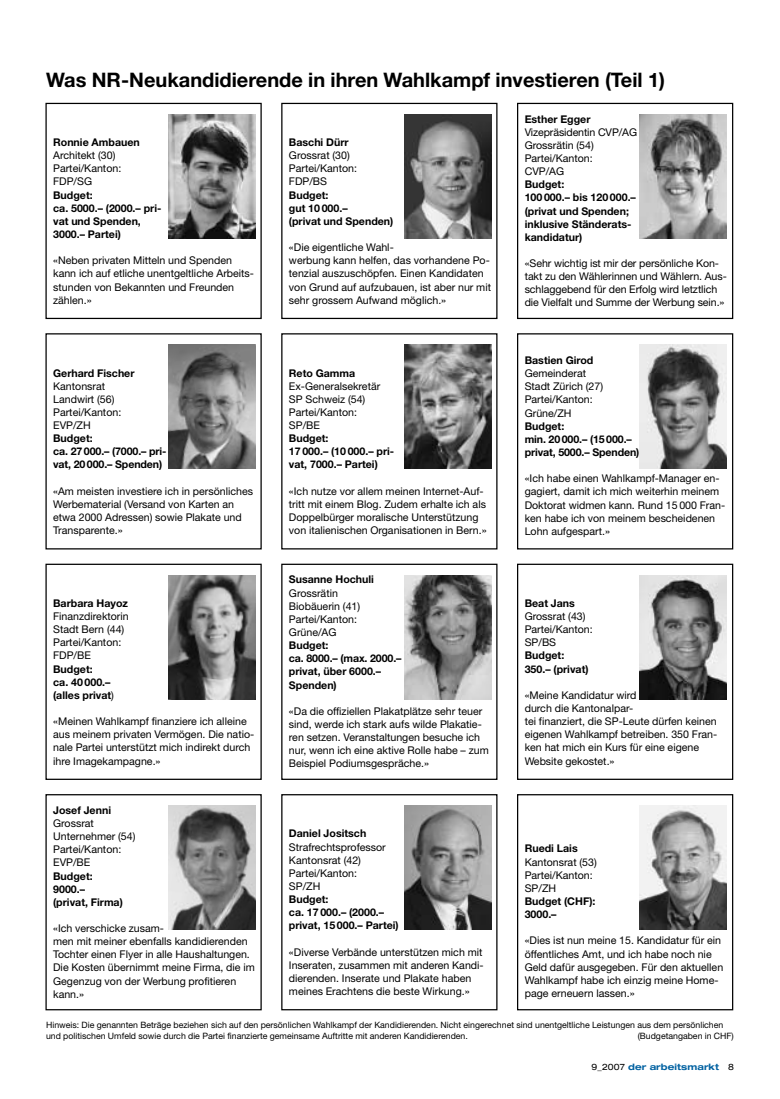
<style>
.page{position:relative;width:780px;height:1099px;background:#fff}
.page>*{position:absolute;margin:0;border:0;box-sizing:border-box;transform-origin:0 0}
.t1{font:700 20px "Helvetica Neue";color:#000}
.t2{font:10.62px/13.1px "Helvetica Neue";color:#000}
.t3{font:700 10.62px/13.1px "Helvetica Neue";color:#000}
.t4{font:8.75px/11.2px "Helvetica Neue";color:#000}
.t5{font:700 expanded 8.75px "Helvetica Neue";letter-spacing:.01em;color:#0061a1}
.s1{font-weight:400}
.s2{font-weight:400;color:#000}
</style>
<div class="page">
<div style="left:45px;top:103px;width:217px;height:216px;border:1px solid #000"></div>
<img style="left:168px;top:114px;width:87px;height:124px">
<div style="left:281px;top:103px;width:216px;height:216px;border:1px solid #000"></div>
<img style="left:404px;top:114px;width:87px;height:124px">
<div style="left:517px;top:103px;width:216px;height:216px;border:1px solid #000"></div>
<img style="left:640px;top:114px;width:86px;height:124px">
<img style="left:168px;top:344px;width:87px;height:125px">
<img style="left:404px;top:344px;width:87px;height:125px">
<div style="left:517px;top:333px;width:216px;height:216px;border:1px solid #000"></div>
<img style="left:640px;top:344px;width:86px;height:125px">
<div style="left:45px;top:563px;width:217px;height:217px;border:1px solid #000"></div>
<img style="left:168px;top:575px;width:87px;height:124px">
<div style="left:281px;top:563px;width:216px;height:217px;border:1px solid #000"></div>
<img style="left:404px;top:575px;width:87px;height:124px">
<div style="left:517px;top:563px;width:216px;height:217px;border:1px solid #000"></div>
<img style="left:640px;top:575px;width:86px;height:124px">
<div style="left:45px;top:794px;width:217px;height:216px;border:1px solid #000"></div>
<img style="left:168px;top:805px;width:87px;height:124px">
<div style="left:281px;top:794px;width:216px;height:216px;border:1px solid #000"></div>
<img style="left:404px;top:805px;width:87px;height:124px">
<div style="left:517px;top:794px;width:216px;height:216px;border:1px solid #000"></div>
<img style="left:640px;top:805px;width:86px;height:124px">
<h1 class="t1" style="left:46px;top:67px;width:620px">Was NR-Neukandidierende in ihren Wahlkampf investieren (Teil 1)</h1>
<p class="t3" style="left:53px;top:135px;width:88px">Ronnie Ambauen</p>
<p class="t2" style="left:53px;top:149px;width:70px">Architekt (30)<br>Partei/Kanton:<br>FDP/SG</p>
<p class="t3" style="left:53px;top:188px;width:110px">Budget:<br>ca. 5000.– (2000.– pri&shy;vat und Spenden,<br>3000.– Partei)</p>
<p class="t2" style="left:53px;top:254px;width:202px">«Neben privaten Mitteln und Spenden kann ich auf etliche unentgeltliche Arbeits&shy;stunden von Bekannten und Freunden zählen.»</p>
<p class="t3" style="left:53px;top:366px;width:83px">Gerhard Fischer</p>
<p class="t2" style="left:53px;top:379px;width:70px">Kantonsrat<br>Landwirt (56)<br>Partei/Kanton:<br>EVP/ZH</p>
<p class="t3" style="left:53px;top:431px;width:115px">Budget:<br>ca. 27 000.– (7000.– pri&shy;vat, 20 000.– Spenden)</p>
<p class="t2" style="left:53px;top:484px;width:201px">«Am meisten investiere ich in persönliches Werbematerial (Versand von Karten an etwa 2000 Adressen) sowie Plakate und Transparente.»</p>
<p class="t3" style="left:53px;top:596px;width:76px">Barbara Hayoz</p>
<p class="t2" style="left:53px;top:609px;width:77px">Finanzdirektorin<br>Stadt Bern (44)<br>Partei/Kanton:<br>FDP/BE</p>
<p class="t3" style="left:53px;top:662px;width:62px">Budget:<br>ca. 40 000.– (alles privat<span class="s1">)</span></p>
<p class="t2" style="left:53px;top:714px;width:203px">«Meinen Wahlkampf finanziere ich alleine aus meinem privaten Vermögen. Die natio&shy;nale Partei unterstützt mich indirekt durch ihre Imagekampagne.»</p>
<p class="t3" style="left:289px;top:135px;width:61px">Baschi Dürr</p>
<p class="t2" style="left:289px;top:149px;width:70px">Grossrat (30)<br>Partei/Kanton:<br>FDP/BS</p>
<p class="t3" style="left:289px;top:188px;width:106px">Budget:<br>gut 10 000.–<br>(privat und Spenden)</p>
<p class="t2" style="left:289px;top:240px;width:203px">«Die eigentliche Wahl-<br>werbung kann helfen, das vorhandene Po&shy;tenzial auszuschöpfen. Einen Kandidaten von Grund auf aufzubauen, ist aber nur mit sehr grossem Aufwand möglich.»</p>
<p class="t3" style="left:289px;top:366px;width:68px">Reto Gamma</p>
<p class="t2" style="left:289px;top:379px;width:93px">Ex-Generalsekretär<br>SP Schweiz (54)<br>Partei/Kanton:<br>SP/BE</p>
<p class="t3" style="left:289px;top:431px;width:107px">Budget:<br>17 000.– (10 000.– pri&shy;vat, 7000.– Partei)</p>
<p class="t2" style="left:289px;top:484px;width:199px">«Ich nutze vor allem meinen Internet-Auf&shy;tritt mit einem Blog. Zudem erhalte ich als Doppelbürger moralische Unterstützung von italienischen Organisationen in Bern.»</p>
<p class="t3" style="left:289px;top:573px;width:87px">Susanne Hochuli</p>
<p class="t2" style="left:289px;top:586px;width:73px">Grossrätin<br>Biobäuerin (41)<br>Partei/Kanton:<br>Grüne/AG</p>
<p class="t3" style="left:289px;top:638px;width:114px">Budget:<br>ca. 8000.– (max. 2000.– privat, über 6000.–<br>Spenden)</p>
<p class="t2" style="left:289px;top:704px;width:201px">«Da die offiziellen Plakatplätze sehr teuer sind, werde ich stark aufs wilde Plakatie&shy;ren setzen. Veranstaltungen besuche ich nur, wenn ich eine aktive Rolle habe – zum Beispiel Podiumsgespräche.»</p>
<p class="t3" style="left:524px;top:112px;width:67px">Esther Egger</p>
<p class="t2" style="left:524px;top:125px;width:114px">Vizepräsidentin CVP/AG<br>Grossrätin (54)<br>Partei/Kanton:<br>CVP/AG</p>
<p class="t3" style="left:524px;top:178px;width:113px">Budget:<br>100 000.– bis 120 000.– (privat und Spenden; inklusive Ständerats&shy;kandidatur)</p>
<p class="t2" style="left:524px;top:256px;width:203px">«Sehr wichtig ist mir der persönliche Kon&shy;takt zu den Wählerinnen und Wählern. Aus&shy;schlaggebend für den Erfolg wird letztlich die Vielfalt und Summe der Werbung sein.»</p>
<p class="t3" style="left:524px;top:353px;width:70px">Bastien Girod</p>
<p class="t2" style="left:524px;top:367px;width:80px">Gemeinderat<br>Stadt Zürich (27)<br>Partei/Kanton:<br>Grüne/ZH</p>
<p class="t3" style="left:524px;top:419px;width:116px">Budget:<br>min. 20 000.– (15 000.– privat, 5000.– Spenden)</p>
<p class="t2" style="left:524px;top:472px;width:202px">«Ich habe einen Wahlkampf-Manager en&shy;gagiert, damit ich mich weiterhin meinem Doktorat widmen kann. Rund 15 000 Fran&shy;ken habe ich von meinem bescheidenen Lohn aufgespart.»</p>
<p class="t3" style="left:524px;top:596px;width:52px">Beat Jans</p>
<p class="t2" style="left:524px;top:609px;width:70px">Grossrat (43)<br>Partei/Kanton:<br>SP/BS</p>
<p class="t3" style="left:524px;top:649px;width:65px">Budget:<br>350.– (privat)</p>
<p class="t2" style="left:524px;top:688px;width:194px">«Meine Kandidatur wird<br>durch die Kantonalpar-<br>tei finanziert, die SP-Leute dürfen keinen eigenen Wahlkampf betreiben. 350 Fran&shy;ken hat mich ein Kurs für eine eigene<br>Website gekostet.»</p>
<p class="t3" style="left:53px;top:803px;width:59px">Josef Jenni</p>
<p class="t2" style="left:53px;top:816px;width:84px">Grossrat<br>Unternehmer (54)<br>Partei/Kanton:<br>EVP/BE</p>
<p class="t3" style="left:53px;top:869px;width:71px">Budget:<br>9000.–<br>(privat, Firma)</p>
<p class="t2" style="left:53px;top:921px;width:203px">«Ich verschicke zusam-<br>men mit meiner ebenfalls kandidierenden<br>Tochter einen Flyer in alle Haushaltungen.<br>Die Kosten übernimmt meine Firma, die im<br>Gegenzug von der Werbung profitieren kann.»</p>
<p class="t3" style="left:289px;top:826px;width:79px">Daniel Jositsch</p>
<p class="t2" style="left:289px;top:840px;width:98px">Strafrechtsprofessor<br>Kantonsrat (42)<br>Partei/Kanton:<br>SP/ZH</p>
<p class="t3" style="left:289px;top:892px;width:111px">Budget:<br>ca. 17 000.– (2000.– privat, 15 000.– Partei)</p>
<p class="t2" style="left:289px;top:945px;width:196px">«Diverse Verbände unterstützen mich mit Inseraten, zusammen mit anderen Kandi&shy;dierenden. Inserate und Plakate haben meines Erachtens die beste Wirkung.»</p>
<p class="t3" style="left:524px;top:841px;width:54px">Ruedi Lais</p>
<p class="t2" style="left:524px;top:855px;width:74px">Kantonsrat (53)<br>Partei/Kanton:<br>SP/ZH</p>
<p class="t3" style="left:524px;top:894px;width:72px">Budget (CHF):<br>3000.–</p>
<p class="t2" style="left:524px;top:933px;width:200px">«Dies ist nun meine 15. Kandidatur für ein öffentliches Amt, und ich habe noch nie Geld dafür ausgegeben. Für den aktuellen Wahlkampf habe ich einzig meine Home&shy;page erneuern lassen.»</p>
<p class="t4" style="left:46px;top:1019px;width:678px">Hinweis: Die genannten Beträge beziehen sich auf den persönlichen Wahlkampf der Kandidierenden. Nicht eingerechnet sind unentgeltliche Leistungen aus dem persönlichen und politischen Umfeld sowie durch die Partei finanzierte gemeinsame Auftritte mit anderen Kandidierenden.</p>
<p class="t4" style="left:637px;top:1030px;width:98px">(Budgetangaben in CHF)</p>
<p class="t5" style="left:591px;top:1061px;width:129px"><span class="s2">9_2007</span> der arbeitsmarkt</p>
</div>
